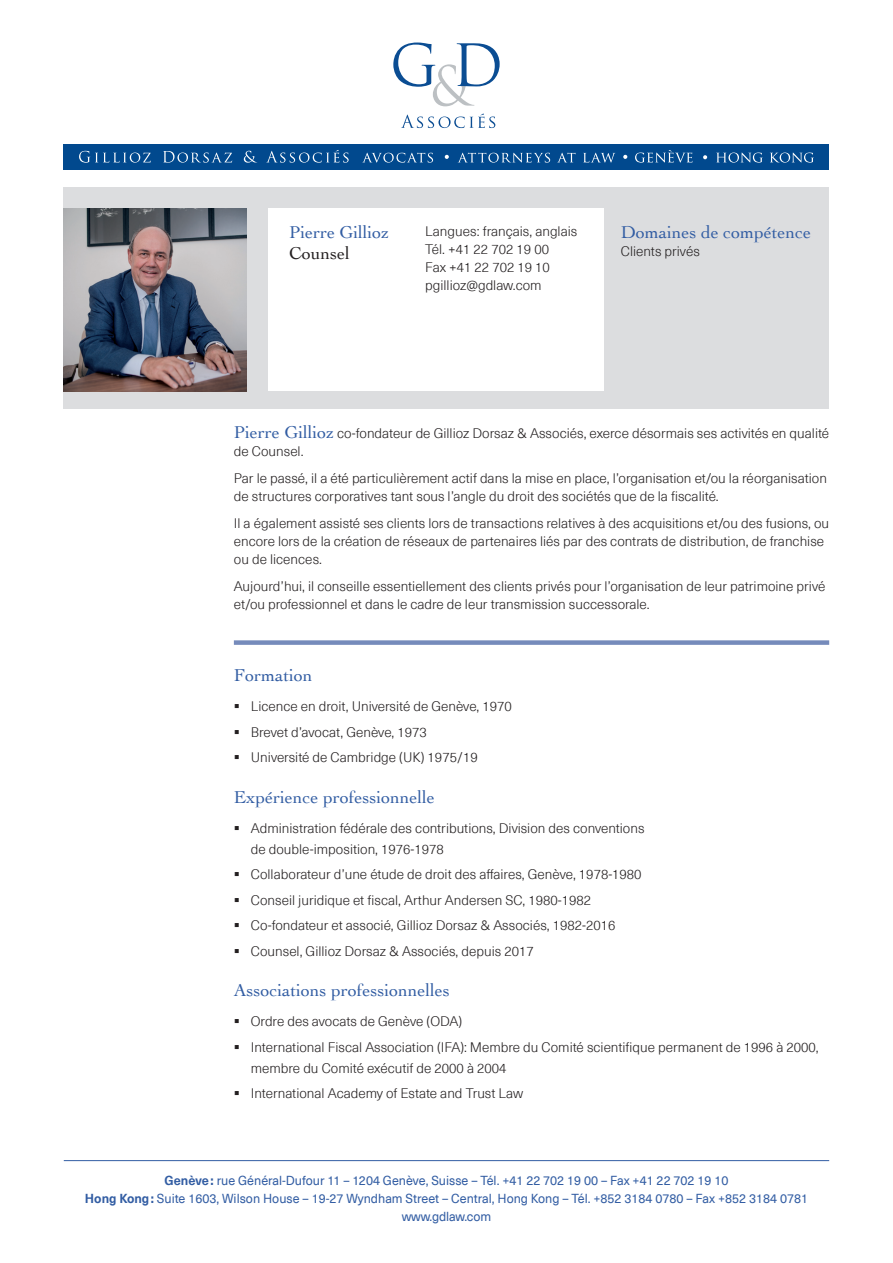
<style>
.page{position:relative;width:893px;height:1263px;background:#fff}
.page>*{position:absolute;margin:0;border:0;box-sizing:border-box;transform-origin:0 0}
.t1{font:18px "Cochin";color:#325da3}
.t2{font:18px "Cochin";color:#231f20}
.t3{font:300 13.5px/18px "Neue Haas Unica Pro";color:#231f20}
.t4{font:12.75px/18px "Neue Haas Unica Pro";color:#325da3;text-align:center}
.s1{font-family:"Cochin";font-weight:400;font-size:18px;color:#325da3}
.s2{font-weight:700}
</style>
<div class="page">
<hr style="left:64px;top:1160px;width:765px;height:1px;background:#325da3">
<svg style="left:393px;top:43px;width:107px;height:63px"></svg>
<svg style="left:401px;top:113px;width:94px;height:15px"></svg>
<div style="left:64px;top:145px;width:765px;height:25px;background:#01498e"></div>
<svg style="left:79px;top:151px;width:72px;height:12px"></svg>
<svg style="left:163px;top:151px;width:69px;height:12px"></svg>
<svg style="left:244px;top:151px;width:13px;height:12px"></svg>
<svg style="left:266px;top:150px;width:83px;height:13px"></svg>
<svg style="left:635px;top:150px;width:58px;height:13px"></svg>
<svg style="left:703px;top:155px;width:4px;height:4px"></svg>
<svg style="left:716px;top:153px;width:47px;height:10px"></svg>
<svg style="left:770px;top:153px;width:44px;height:10px"></svg>
<svg style="left:362px;top:153px;width:71px;height:10px"></svg>
<svg style="left:445px;top:155px;width:4px;height:4px"></svg>
<svg style="left:623px;top:155px;width:4px;height:4px"></svg>
<svg style="left:458px;top:153px;width:92px;height:10px"></svg>
<svg style="left:558px;top:153px;width:18px;height:9px"></svg>
<svg style="left:583px;top:153px;width:32px;height:10px"></svg>
<div style="left:64px;top:187px;width:765px;height:221px;background:#dcdddf"></div>
<div style="left:268px;top:208px;width:336px;height:183px;background:#fff"></div>
<img style="left:64px;top:208px;width:183px;height:183px">
<div style="left:234px;top:640px;width:595px;height:5px;background:#768bbb"></div>
<h1 class="t1" style="left:289px;top:220px;width:102px">Pierre Gillioz</h1>
<h1 class="t2" style="left:289px;top:241px;width:62px">Counsel</h1>
<p class="t3" style="left:425px;top:222px;width:154px">Langues: français, anglais<br>Tél. +41 22 702 19 00<br>Fax +41 22 702 19 10 pgillioz@gdlaw.com</p>
<h1 class="t1" style="left:621px;top:220px;width:192px">Domaines de compétence</h1>
<p class="t3" style="left:621px;top:243px;width:81px">Clients privés</p>
<p class="t3" style="left:234px;top:424px;width:597px"><span class="s1">Pierre Gillioz</span> co-fondateur de Gillioz Dorsaz &amp; Associés, exerce désormais ses activités en qualité de Counsel.</p>
<p class="t3" style="left:234px;top:469px;width:595px">Par le passé, il a été particulièrement actif dans la mise en place, l’organisation et/ou la réorganisation de structures corporatives tant sous l’angle du droit des sociétés que de la fiscalité.</p>
<p class="t3" style="left:234px;top:514px;width:597px">Il a également assisté ses clients lors de transactions relatives à des acquisitions et/ou des fusions, ou encore lors de la création de réseaux de partenaires liés par des contrats de distribution, de franchise ou de licences.</p>
<p class="t3" style="left:234px;top:577px;width:593px">Aujourd’hui, il conseille essentiellement des clients privés pour l’organisation de leur patrimoine privé et/ou professionnel et dans le cadre de leur transmission successorale.</p>
<h1 class="t1" style="left:234px;top:663px;width:80px">Formation</h1>
<p class="t3" style="left:251px;top:694px;width:263px;line-height:25.5px">Licence en droit, Université de Genève, 1970<br>Brevet d’avocat, Genève, 1973<br>Université de Cambridge (UK) 1975/19</p>
<h1 class="t1" style="left:234px;top:785px;width:202px">Expérience professionnelle</h1>
<p class="t3" style="left:251px;top:817px;width:395px;line-height:21px">Administration fédérale des contributions, Division des conventions de double-imposition, 1976-1978</p>
<p class="t3" style="left:251px;top:862px;width:392px;line-height:25.5px">Collaborateur d’une étude de droit des affaires, Genève, 1978-1980<br>Conseil juridique et fiscal, Arthur Andersen SC, 1980-1982<br>Co-fondateur et associé, Gillioz Dorsaz &amp; Associés, 1982-2016<br>Counsel, Gillioz Dorsaz &amp; Associés, depuis 2017</p>
<h1 class="t1" style="left:234px;top:978px;width:217px">Associations professionnelles</h1>
<p class="t3" style="left:251px;top:1009px;width:569px;line-height:25.5px">Ordre des avocats de Genève (ODA)<br>International Fiscal Association (IFA): Membre du Comité scientifique permanent de 1996 à 2000,</p>
<p class="t3" style="left:251px;top:1055px;width:274px;line-height:25.5px">membre du Comité exécutif de 2000 à 2004<br>International Academy of Estate and Trust Law</p>
<p class="t4" style="left:85px;top:1172px;width:725px"><span class="s2">Genève:</span> rue Général-Dufour 11 – 1204 Genève, Suisse – Tél. +41 22 702 19 00 – Fax +41 22 702 19 10<br><span class="s2">Hong Kong:</span> Suite 1603, Wilson House – 19-27 Wyndham Street – Central, Hong Kong – Tél. +852 3184 0780 – Fax +852 3184 0781 www.gdlaw.com</p>
</div>
